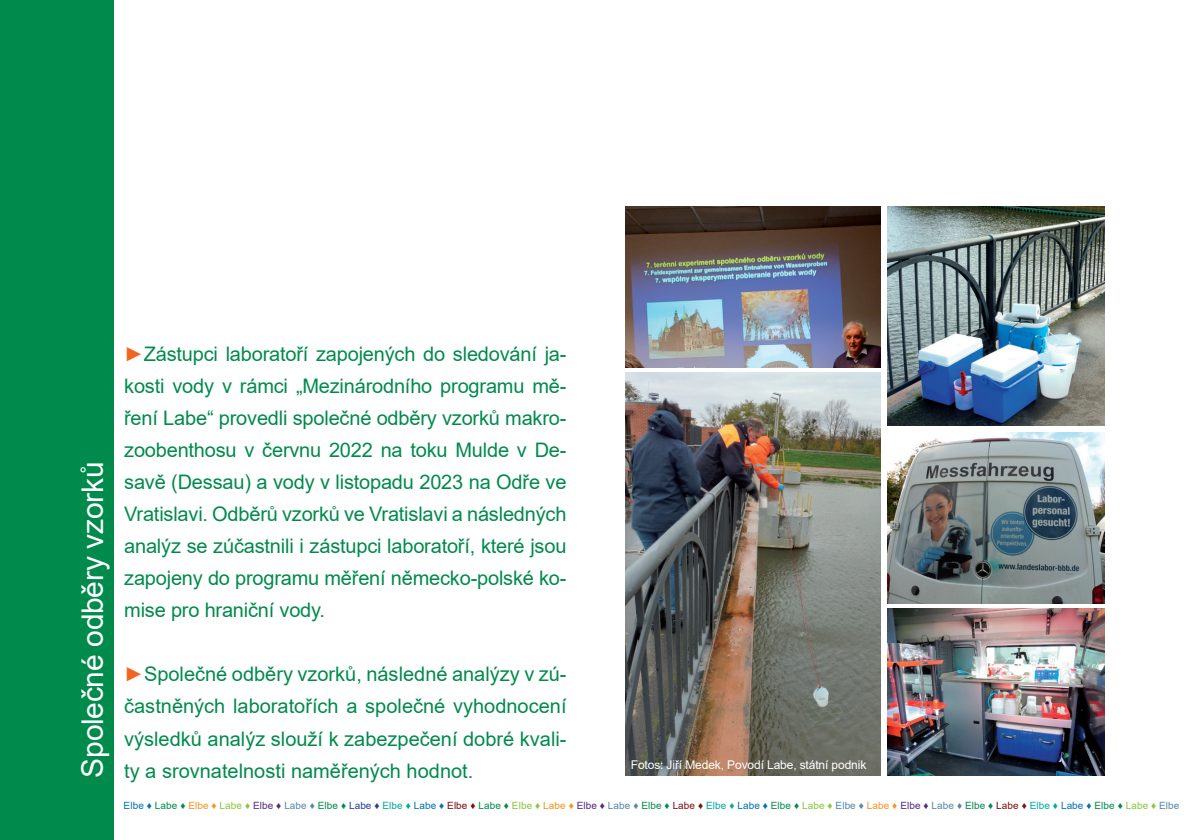
<style>
.page{position:relative;width:1191px;height:840px;background:#fff}
.page>*{position:absolute;margin:0;border:0;box-sizing:border-box;transform-origin:0 0}
.t1{font:30px "Arial";letter-spacing:-.01em;color:#fff}
.t2{font:20px/32px "Arial";color:#008b4c;text-align:justify}
.t3{font:12px "Arial";letter-spacing:-.01em;color:#fff}
.t4{font:10px "Arial";letter-spacing:.01em;color:#008b4c}
.s1{color:#f36421}
.s2{color:#0072b2}
.s3{color:#f7931d}
.s4{color:#8bc63e}
.s5{color:#542685}
.s6{color:#5587aa}
.s7{color:#253f8e}
.s8{color:#00a99d}
.s9{color:#7c1113}
</style>
<div class="page">
<div style="left:0;top:0;width:113px;height:839px;background:#008b4c"></div>
<img style="left:625px;top:372px;width:255px;height:403px">
<img style="left:887px;top:432px;width:217px;height:170px">
<img style="left:887px;top:206px;width:217px;height:219px">
<img style="left:887px;top:608px;width:217px;height:167px">
<img style="left:625px;top:206px;width:255px;height:161px">
<h1 class="t1" style="left:72px;top:777px;width:317px;rotate:-90deg">Společné odběry vzorků</h1>
<p class="t2" style="left:124px;top:338px;width:444px"><span class="s1">►</span>Zástupci laboratoří zapojených do sledování ja&shy;kosti vody v rámci „Mezinárodního programu mě&shy;ření Labe“ provedli společné odběry vzorků makro&shy;zoobenthosu v červnu 2022 na toku Mulde v De&shy;savě (Dessau) a vody v listopadu 2023 na Odře ve Vratislavi. Odběrů vzorků ve Vratislavi a následných analýz se zúčastnili i zástupci laboratoří, které jsou zapojeny do programu měření německo-polské ko&shy;mise pro hraniční vody.</p>
<p class="t2" style="left:124px;top:658px;width:444px"><span class="s1">►</span>Společné odběry vzorků, následné analýzy v zú&shy;častněných laboratořích a společné vyhodnocení výsledků analýz slouží k zabezpečení dobré kvali-</p>
<p class="t2" style="left:124px;top:754px;width:351px">ty a srovnatelnosti naměřených hodnot.</p>
<p class="t3" style="left:631px;top:756px;width:237px">Fotos: Jiří Medek, Povodí Labe, státní podnik</p>
<p class="t4" style="left:124px;top:798px;width:1057px"><span class="s2">Elbe ♦</span> Labe ♦ <span class="s3">Elbe ♦</span> <span class="s4">Labe ♦</span> <span class="s5">Elbe ♦</span> <span class="s6">Labe ♦</span> Elbe ♦ <span class="s7">Labe ♦</span> <span class="s8">Elbe ♦</span> <span class="s2">Labe ♦</span> <span class="s9">Elbe ♦</span> Labe ♦ <span class="s4">Elbe ♦</span> <span class="s3">Labe ♦</span> <span class="s5">Elbe ♦</span> <span class="s6">Labe ♦</span> Elbe ♦ <span class="s9">Labe ♦</span> <span class="s8">Elbe ♦</span> <span class="s2">Labe ♦</span> Elbe ♦ <span class="s4">Labe ♦</span> <span class="s6">Elbe ♦</span> <span class="s3">Labe ♦</span> <span class="s5">Elbe ♦</span> <span class="s6">Labe ♦</span> Elbe ♦ <span class="s9">Labe ♦</span> <span class="s8">Elbe ♦</span> <span class="s2">Labe ♦</span> Elbe ♦ <span class="s4">Labe ♦</span> <span class="s6">Elbe</span></p>
</div>
